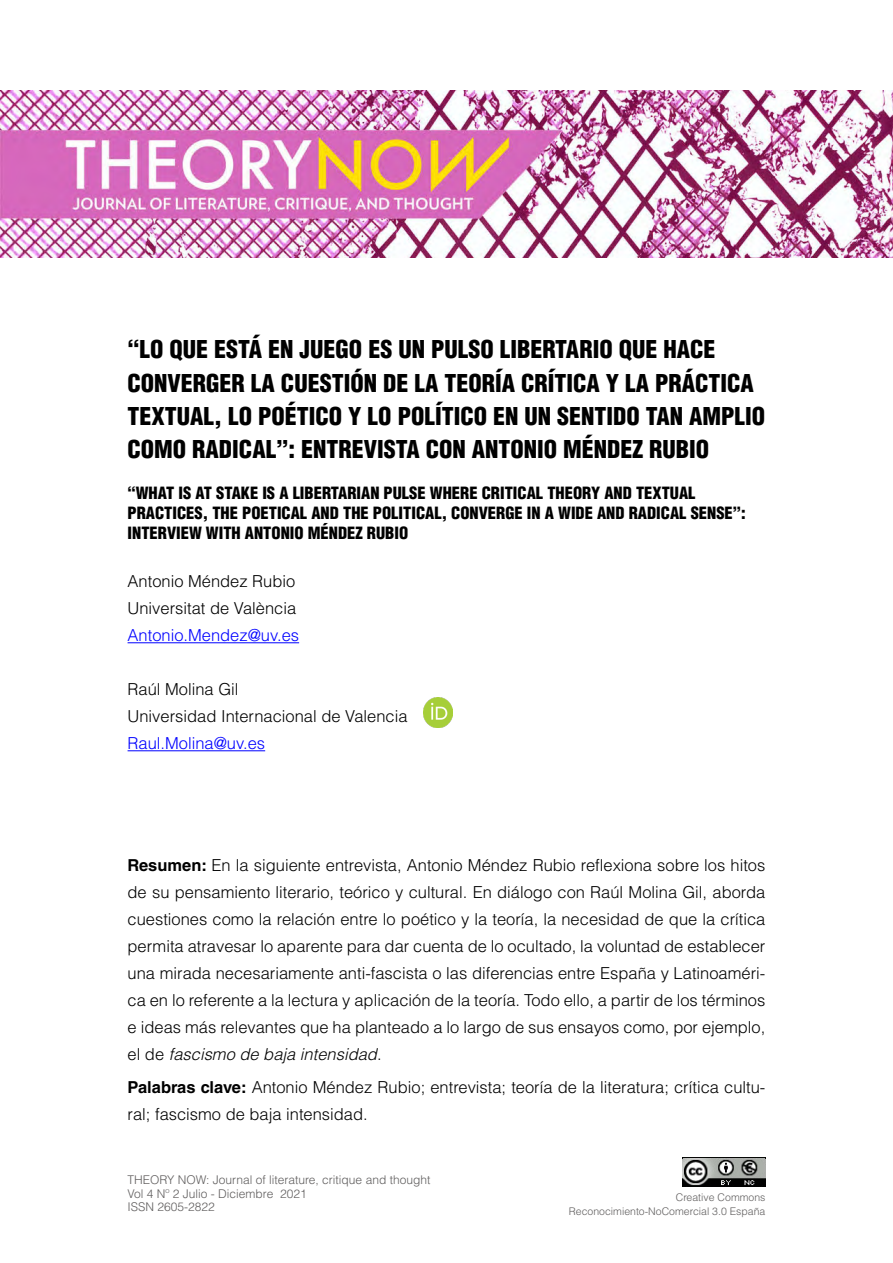
<style>
.page{position:relative;width:893px;height:1263px;background:#fff}
.page>*{position:absolute;margin:0;border:0;box-sizing:border-box;transform-origin:0 0}
.t1{font:900 condensed 24px/33px "Helvetica LT Std";color:#000}
.t2{font:300 16.5px/27px "Helvetica LT Std";color:#000}
.t3{font:900 condensed 16.5px/19.8px "Helvetica LT Std";color:#000}
.t4{font:300 16.5px "Helvetica LT Std";color:#00f}
.t5{font:300 12px/13.5px "Helvetica LT Std";color:#605e5e}
.t6{font:300 10.5px/13.5px "Helvetica LT Std";color:#605e5e;text-align:right}
.s1{font-weight:700}
.s2{font-style:italic}
</style>
<div class="page">
<img style="left:0;top:90px;width:893px;height:167px">
<img style="left:682px;top:1157px;width:83px;height:30px">
<hr style="left:128px;top:642px;width:171px;height:1px;background:#00f">
<hr style="left:128px;top:750px;width:137px;height:1px;background:#00f">
<img style="left:423px;top:698px;width:30px;height:29px">
<h1 class="t1" style="left:128px;top:333px;width:639px">“LO QUE ESTÁ EN JUEGO ES UN PULSO LIBERTARIO QUE HACE CONVERGER LA CUESTIÓN DE LA TEORÍA CRÍTICA Y LA PRÁCTICA TEXTUAL, LO POÉTICO Y LO POLÍTICO EN UN SENTIDO TAN AMPLIO COMO RADICAL”: ENTREVISTA CON ANTONIO MÉNDEZ RUBIO</h1>
<p class="t3" style="left:128px;top:483px;width:620px">“WHAT IS AT STAKE IS A LIBERTARIAN PULSE WHERE CRITICAL THEORY AND TEXTUAL<br>PRACTICES, THE POETICAL AND THE POLITICAL, CONVERGE IN A WIDE AND RADICAL SENSE”:<br>INTERVIEW WITH ANTONIO MÉNDEZ RUBIO</p>
<p class="t2" style="left:128px;top:568px;width:170px">Antonio Méndez Rubio<br>Universitat de València</p>
<p class="t4" style="left:128px;top:625px;width:173px">Antonio.Mendez@uv.es</p>
<p class="t2" style="left:128px;top:676px;width:281px">Raúl Molina Gil<br>Universidad Internacional de Valencia</p>
<p class="t4" style="left:128px;top:733px;width:139px">Raul.Molina@uv.es</p>
<p class="t2" style="left:128px;top:851px;width:639px;text-align:justify"><span class="s1">Resumen:</span> En la siguiente entrevista, Antonio Méndez Rubio reflexiona sobre los hitos de su pensamiento literario, teórico y cultural. En diálogo con Raúl Molina Gil, aborda cuestiones como la relación entre lo poético y la teoría, la necesidad de que la crítica permita atravesar lo aparente para dar cuenta de lo ocultado, la voluntad de establecer una mirada necesariamente anti-fascista o las diferencias entre España y Latinoaméri&shy;ca en lo referente a la lectura y aplicación de la teoría. Todo ello, a partir de los términos e ideas más relevantes que ha planteado a lo largo de sus ensayos como, por ejemplo, el de <span class="s2">fascismo de baja intensidad</span>.</p>
<p class="t2" style="left:128px;top:1074px;width:639px"><span class="s1">Palabras clave:</span> Antonio Méndez Rubio; entrevista; teoría de la literatura; crítica cultu&shy;ral; fascismo de baja intensidad.</p>
<p class="t5" style="left:128px;top:1173px;width:304px">THEORY NOW: Journal of literature, critique and thought<br>Vol 4 Nº 2 Julio - Diciembre 2021<br>ISSN 2605-2822</p>
<p class="t6" style="left:569px;top:1191px;width:198px">Creative Commons<br>Reconocimiento-NoComercial 3.0 España</p>
</div>
